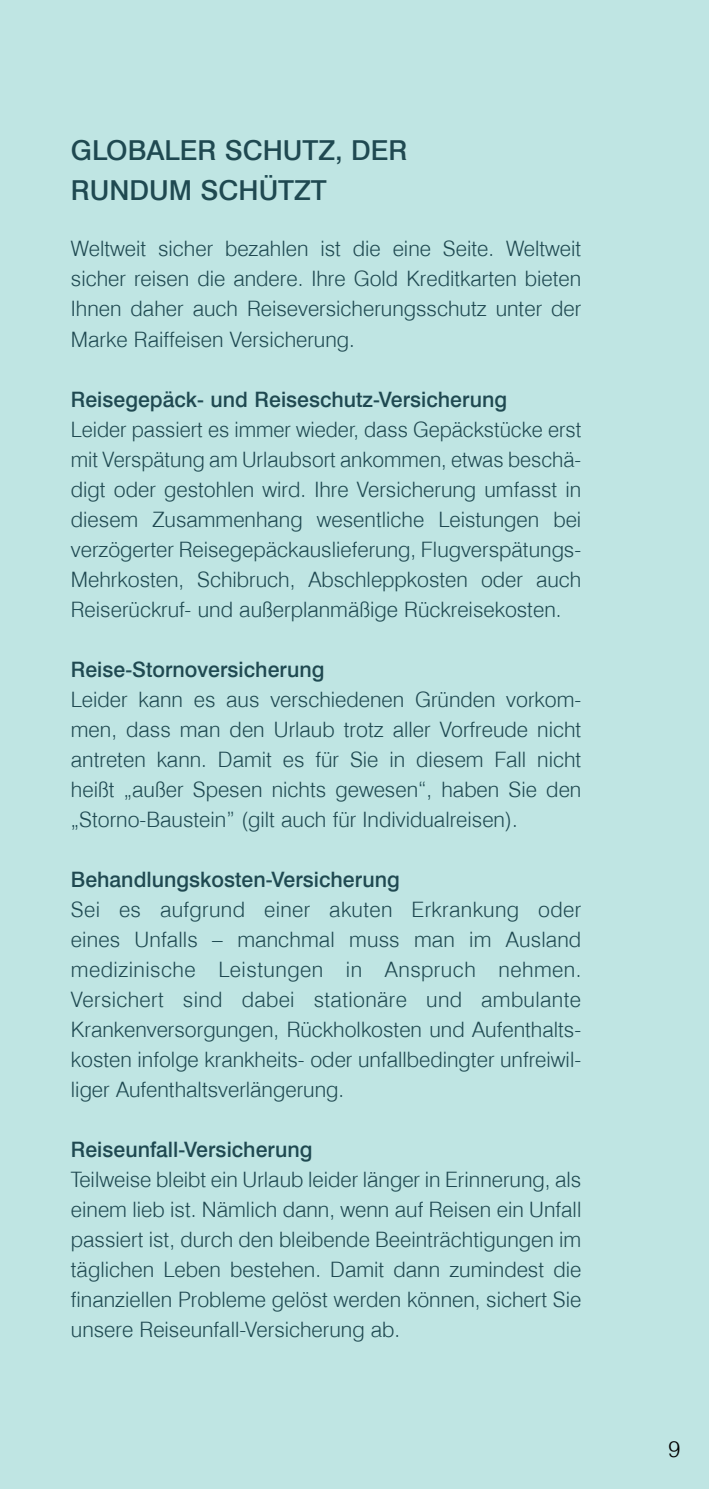
<style>
.page{position:relative;width:709px;height:1489px;background:#fff}
.page>*{position:absolute;margin:0;border:0;box-sizing:border-box;transform-origin:0 0}
.t1{font:500 27.5px/40px "Swiss 721 TL";color:#1f4951}
.t2{font:300 22.5px "Swiss 721 TL";color:#000}
.t3{font:300 21.25px/30px "Swiss 721 TL";color:#1f4951;text-align:justify}
.t4{font:500 21.25px "Swiss 721 TL";color:#1f4951}
</style>
<div class="page">
<div style="left:0;top:0;width:709px;height:1488px;background:#bfe5e3"></div>
<p class="t1" style="left:71px;top:130px;width:338px">GLOBALER SCHUTZ, DER<br>RUNDUM SCHÜTZT</p>
<p class="t3" style="left:71px;top:233px;width:512px">Weltweit sicher bezahlen ist die eine Seite. Weltweit sicher reisen die andere. Ihre Gold Kreditkarten bieten Ihnen daher auch Reiseversicherungsschutz unter der Marke Raiffeisen Versicherung.</p>
<p class="t4" style="left:71px;top:385px;width:438px">Reisegepäck- und Reiseschutz-Versicherung</p>
<p class="t3" style="left:71px;top:413px;width:512px">Leider passiert es immer wieder, dass Gepäckstücke erst mit Verspätung am Urlaubsort ankommen, etwas beschä&shy;digt oder gestohlen wird. Ihre Versicherung umfasst in diesem Zusammenhang wesentliche Leistungen bei verzögerter Reisegepäckauslieferung, Flugverspätungs-Mehrkosten, Schibruch, Abschleppkosten oder auch Reiserückruf- und außerplanmäßige Rückreisekosten.</p>
<p class="t4" style="left:71px;top:655px;width:255px">Reise-Stornoversicherung</p>
<p class="t3" style="left:71px;top:683px;width:512px">Leider kann es aus verschiedenen Gründen vorkom&shy;men, dass man den Urlaub trotz aller Vorfreude nicht antreten kann. Damit es für Sie in diesem Fall nicht heißt „außer Spesen nichts gewesen“, haben Sie den „Storno-Baustein” (gilt auch für Individualreisen).</p>
<p class="t4" style="left:71px;top:865px;width:330px">Behandlungskosten-Versicherung</p>
<p class="t3" style="left:71px;top:893px;width:512px">Sei es aufgrund einer akuten Erkrankung oder eines Unfalls – manchmal muss man im Ausland medizinische Leistungen in Anspruch nehmen.<br>Versichert sind dabei stationäre und ambulante Krankenversorgungen, Rückholkosten und Aufenthalts&shy;kosten infolge krankheits- oder unfallbedingter unfreiwil&shy;liger Aufenthaltsverlängerung.</p>
<p class="t4" style="left:71px;top:1135px;width:243px">Reiseunfall-Versicherung</p>
<p class="t3" style="left:71px;top:1163px;width:512px">Teilweise bleibt ein Urlaub leider länger in Erinnerung, als einem lieb ist. Nämlich dann, wenn auf Reisen ein Unfall passiert ist, durch den bleibende Beeinträchtigungen im täglichen Leben bestehen. Damit dann zumindest die finanziellen Probleme gelöst werden können, sichert Sie unsere Reiseunfall-Versicherung ab.</p>
<p class="t2" style="left:668px;top:1434px;width:13px">9</p>
</div>
